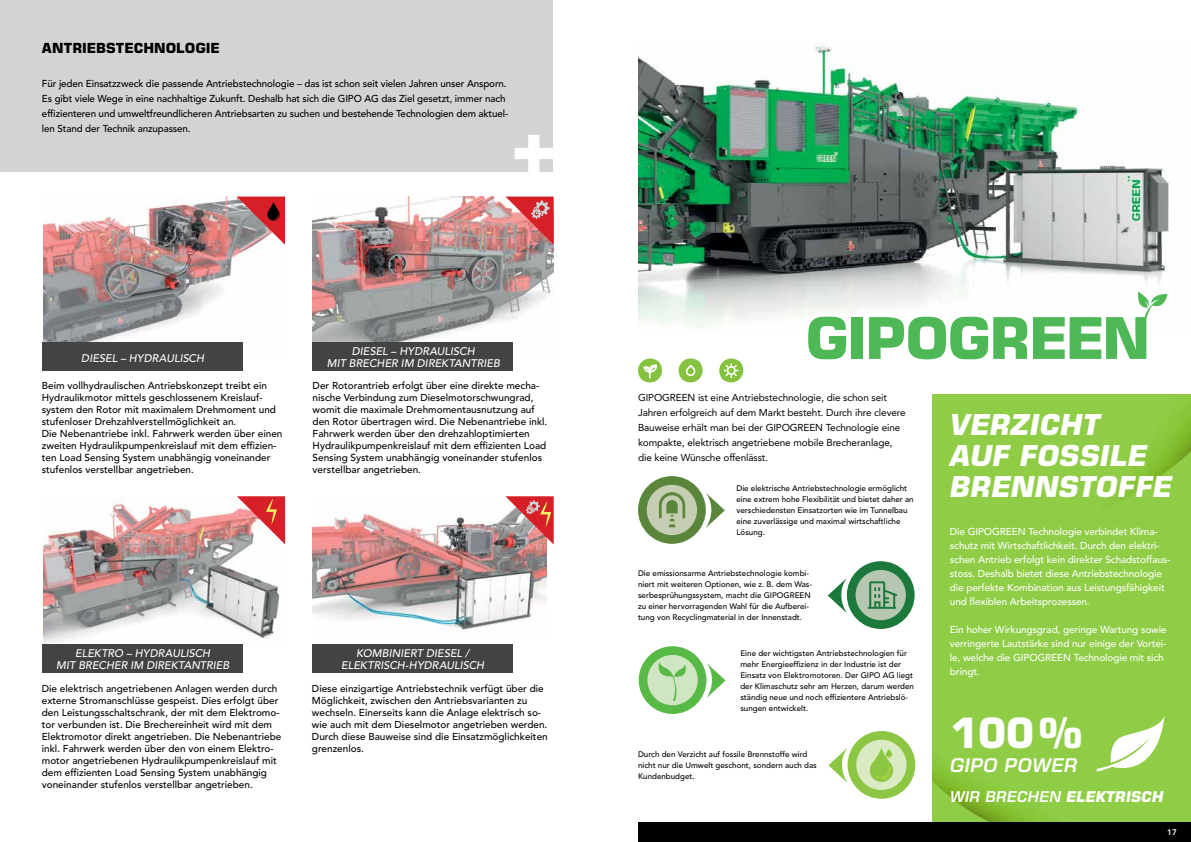
<style>
.page{position:relative;width:1191px;height:842px;background:#fff}
.page>*{position:absolute;margin:0;border:0;box-sizing:border-box;transform-origin:0 0}
.t1{font:700 42px "Eurostile LT Pro";color:#fff}
.t2{font:italic 700 29px/31px "Eurostile LT Pro";color:#fff}
.t3{font:italic 600 19px "Eurostile LT Pro";color:#fff}
.t4{font:italic 600 15px "Eurostile LT Pro";color:#fff}
.t5{font:700 14px "Eurostile LT Pro";color:#000}
.t6{font:italic 500 11px/12px "Avenir LT Pro";color:#fff;text-align:center}
.t7{font:500 10px/12px "Avenir LT Pro";color:#000}
.t8{font:500 10px/14px "Avenir LT Pro";letter-spacing:-.01em;color:#fff}
.t9{font:10px/15px "Avenir LT Pro";letter-spacing:-.01em;color:#000}
.t10{font:500 8px/11px "Avenir LT Pro";color:#000}
.t11{font:800 8px "Avenir LT Pro";color:#fff}
.s1{font-weight:700}
</style>
<div class="page">
<div style="left:0;top:0;width:553px;height:171px;background:#d1d3d4"></div>
<svg style="left:514px;top:135px;width:39px;height:37px"></svg>
<svg style="left:638px;top:358px;width:106px;height:25px"></svg>
<img style="left:44px;top:196px;width:241px;height:158px">
<img style="left:44px;top:502px;width:241px;height:143px">
<img style="left:312px;top:196px;width:241px;height:147px">
<img style="left:313px;top:507px;width:234px;height:125px">
<svg style="left:237px;top:496px;width:48px;height:48px"></svg>
<svg style="left:505px;top:197px;width:48px;height:48px;background:#d4686a"></svg>
<svg style="left:505px;top:496px;width:48px;height:48px;background:#c86f6f"></svg>
<svg style="left:237px;top:197px;width:48px;height:48px;background:#b36266"></svg>
<div style="left:638px;top:476px;width:68px;height:68px;background:#59863b;border-radius:50%"></div>
<div style="left:647px;top:485px;width:50px;height:50px;background:#c5cdb2;border-radius:50%"></div>
<svg style="left:706px;top:493px;width:19px;height:35px"></svg>
<svg style="left:659px;top:492px;width:26px;height:35px"></svg>
<div style="left:847px;top:561px;width:67px;height:68px;background:#1b793c;border-radius:50%"></div>
<div style="left:855px;top:570px;width:51px;height:50px;background:#b5c7b0;border-radius:50%"></div>
<svg style="left:827px;top:578px;width:20px;height:35px"></svg>
<svg style="left:867px;top:581px;width:30px;height:28px"></svg>
<div style="left:638px;top:646px;width:68px;height:68px;background:#58b947;border-radius:50%"></div>
<div style="left:647px;top:655px;width:50px;height:50px;background:#cee6c1;border-radius:50%"></div>
<svg style="left:706px;top:663px;width:19px;height:35px"></svg>
<svg style="left:653px;top:662px;width:37px;height:39px"></svg>
<div style="left:847px;top:731px;width:68px;height:68px;background:#8dc642;border-radius:50%"></div>
<svg style="left:828px;top:748px;width:19px;height:35px"></svg>
<svg style="left:856px;top:740px;width:50px;height:50px"></svg>
<div style="left:42px;top:343px;width:200px;height:28px;background:#424342"></div>
<div style="left:42px;top:644px;width:200px;height:29px;background:#424342"></div>
<div style="left:312px;top:644px;width:200px;height:29px;background:#424342"></div>
<div style="left:312px;top:343px;width:201px;height:28px;background:#424342"></div>
<div style="left:932px;top:394px;width:259px;height:428px;background:#8fcd46"></div>
<svg style="left:1095px;top:716px;width:69px;height:61px"></svg>
<div style="left:638px;top:822px;width:553px;height:20px;background:#000"></div>
<img style="left:638px;top:43px;width:531px;height:285px">
<svg style="left:805px;top:285px;width:364px;height:75px"></svg>
<h3 class="t5" style="left:42px;top:39px;width:179px">ANTRIEBSTECHNOLOGIE</h3>
<p class="t7" style="left:42px;top:76px;width:468px;line-height:15px">Für jeden Einsatzzweck die passende Antriebstechnologie – das ist schon seit vielen Jahren unser Ansporn.<br>Es gibt viele Wege in eine nachhaltige Zukunft. Deshalb hat sich die GIPO AG das Ziel gesetzt, immer nach effizienteren und umweltfreundlicheren Antriebsarten zu suchen und bestehende Technologien dem aktuel&shy;len Stand der Technik anzupassen.</p>
<p class="t6" style="left:81px;top:352px;width:124px">DIESEL – HYDRAULISCH</p>
<p class="t7" style="left:42px;top:380px;width:242px">Beim vollhydraulischen Antriebskonzept treibt ein Hydraulikmotor mittels geschlossenem Kreislauf&shy;system den Rotor mit maximalem Drehmoment und stufenloser Drehzahlverstellmöglichkeit an.<br>Die Nebenantriebe inkl. Fahrwerk werden über einen zweiten Hydraulikpumpenkreislauf mit dem effizien&shy;ten Load Sensing System unabhängig voneinander stufenlos verstellbar angetrieben.</p>
<p class="t6" style="left:327px;top:345px;width:175px">DIESEL – HYDRAULISCH<br>MIT BRECHER IM DIREKTANTRIEB</p>
<p class="t7" style="left:313px;top:380px;width:236px">Der Rotorantrieb erfolgt über eine direkte mecha&shy;nische Verbindung zum Dieselmotorschwungrad, womit die maximale Drehmomentausnutzung auf den Rotor übertragen wird. Die Nebenantriebe inkl.<br>Fahrwerk werden über den drehzahloptimierten Hydraulikpumpenkreislauf mit dem effizienten Load Sensing System unabhängig voneinander stufenlos verstellbar angetrieben.</p>
<p class="t6" style="left:56px;top:647px;width:175px">ELEKTRO – HYDRAULISCH<br>MIT BRECHER IM DIREKTANTRIEB</p>
<p class="t6" style="left:341px;top:647px;width:145px">KOMBINIERT DIESEL /<br>ELEKTRISCH-HYDRAULISCH</p>
<p class="t7" style="left:42px;top:683px;width:241px">Die elektrisch angetriebenen Anlagen werden durch externe Stromanschlüsse gespeist. Dies erfolgt über den Leistungsschaltschrank, der mit dem Elektromo&shy;tor verbunden ist. Die Brechereinheit wird mit dem Elektromotor direkt angetrieben. Die Nebenantriebe inkl. Fahrwerk werden über den von einem Elektro&shy;motor angetriebenen Hydraulikpumpenkreislauf mit dem effizienten Load Sensing System unabhängig voneinander stufenlos verstellbar angetrieben.</p>
<p class="t7" style="left:312px;top:683px;width:237px">Diese einzigartige Antriebstechnik verfügt über die Möglichkeit, zwischen den Antriebsvarianten zu wechseln. Einerseits kann die Anlage elektrisch so&shy;wie auch mit dem Dieselmotor angetrieben werden.<br>Durch diese Bauweise sind die Einsatzmöglichkeiten grenzenlos.</p>
<p class="t9" style="left:638px;top:390px;width:269px">GIPOGREEN ist eine Antriebstechnologie, die schon seit Jahren erfolgreich auf dem Markt besteht. Durch ihre clevere Bauweise erhält man bei der GIPOGREEN Technologie eine kompakte, elektrisch angetriebene mobile Brecheranlage, die keine Wünsche offenlässt.</p>
<p class="t10" style="left:736px;top:483px;width:179px">Die elektrische Antriebstechnologie ermöglicht eine extrem hohe Flexibilität und bietet daher an verschiedensten Einsatzorten wie im Tunnelbau eine zuverlässige und maximal wirtschaftliche Lösung.</p>
<p class="t10" style="left:638px;top:568px;width:175px">Die emissionsarme Antriebstechnologie kombi&shy;niert mit weiteren Optionen, wie z. B. dem Was&shy;serbesprühungssystem, macht die GIPOGREEN zu einer hervorragenden Wahl für die Aufberei&shy;tung von Recyclingmaterial in der Innenstadt.</p>
<p class="t10" style="left:740px;top:647px;width:175px">Eine der wichtigsten Antriebstechnologien für mehr Energieeffizienz in der Industrie ist der Einsatz von Elektromotoren. Der GIPO AG liegt der Klimaschutz sehr am Herzen, darum werden ständig neue und noch effizientere Antriebslö&shy;sungen entwickelt.</p>
<p class="t10" style="left:638px;top:749px;width:180px">Durch den Verzicht auf fossile Brennstoffe wird nicht nur die Umwelt geschont, sondern auch das<br>Kundenbudget.</p>
<h2 class="t2" style="left:950px;top:408px;width:224px">VERZICHT<br>AUF FOSSILE<br>BRENNSTOFFE</h2>
<p class="t8" style="left:950px;top:525px;width:222px">Die GIPOGREEN Technologie verbindet Klima&shy;schutz mit Wirtschaftlichkeit. Durch den elektri&shy;schen Antrieb erfolgt kein direkter Schadstoffaus&shy;stoss. Deshalb bietet diese Antriebstechnologie die perfekte Kombination aus Leistungsfähigkeit und flexiblen Arbeitsprozessen.</p>
<p class="t8" style="left:950px;top:623px;width:218px">Ein hoher Wirkungsgrad, geringe Wartung sowie verringerte Lautstärke sind nur einige der Vortei&shy;le, welche die GIPOGREEN Technologie mit sich bringt.</p>
<h1 class="t1" style="left:950px;top:707px;width:133px">100%</h1>
<h3 class="t3" style="left:950px;top:754px;width:129px">GIPO POWER</h3>
<h3 class="t4" style="left:950px;top:788px;width:215px">WIR BRECHEN <span class="s1">ELEKTRISCH</span></h3>
<p class="t11" style="left:1167px;top:827px;width:11px">17</p>
</div>
